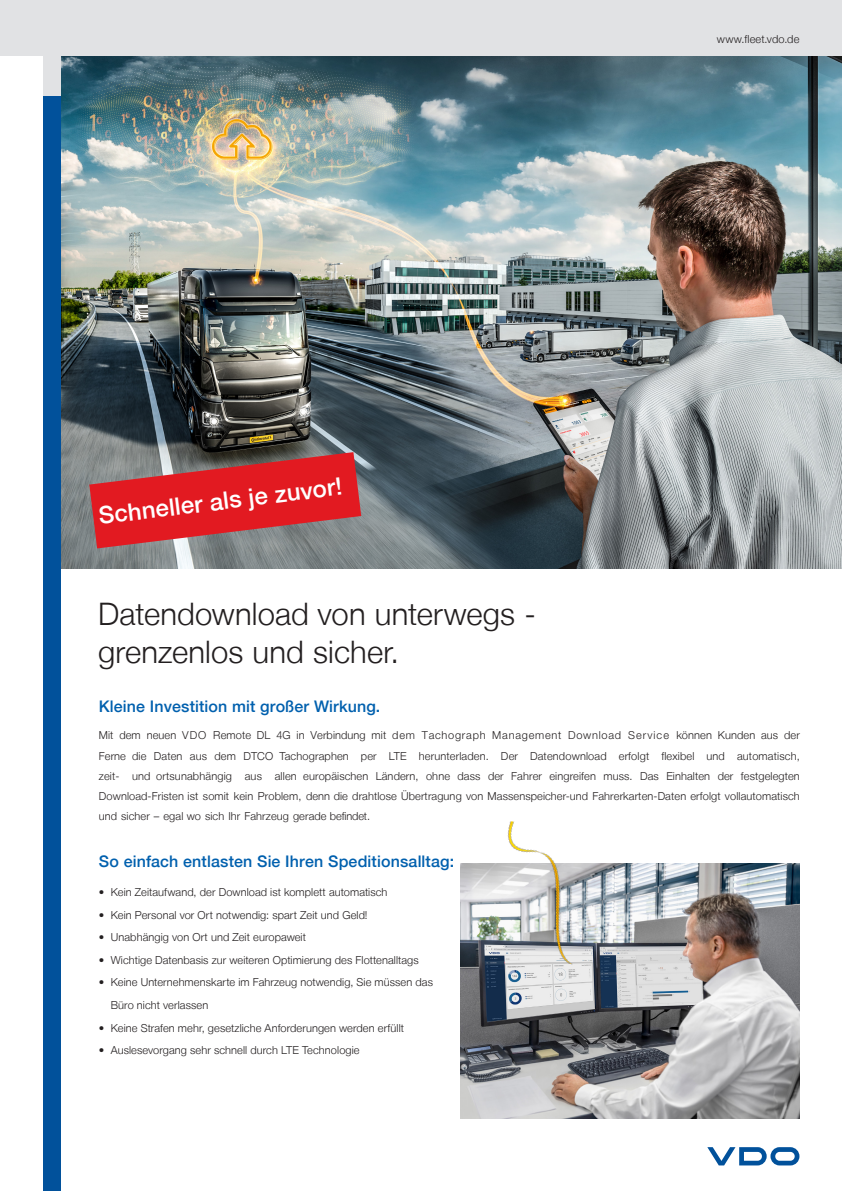
<style>
.page{position:relative;width:842px;height:1191px;background:#fff}
.page>*{position:absolute;margin:0;border:0;box-sizing:border-box;transform-origin:0 0}
.Headline{font:300 31px/38.4px "Helvetica Neue LT";letter-spacing:.005em;color:#231f20}
.Headline-2{font:500 24px "Helvetica Neue LT";color:#fff}
.Subhead{font:500 16px "Helvetica Neue LT";letter-spacing:.01em;color:#0160ae}
.Headline-3{font:500 16px "Helvetica Neue LT";letter-spacing:.01em;color:#0160ae}
.Headline-4{font:300 11px/20.2px "Helvetica Neue LT";letter-spacing:.01em;color:#231f20}
.Adresse{font:300 11px "Helvetica Neue LT";letter-spacing:.015em;color:#231f20}
.s1{font-family:"Helvetica Neue LT Std"}
</style>
<div class="page">
<svg style="left:707px;top:1147px;width:92px;height:18px"></svg>
<img style="left:60px;top:57px;width:782px;height:511px">
<svg style="left:89px;top:452px;width:272px;height:96px"></svg>
<img style="left:461px;top:864px;width:338px;height:254px">
<img style="left:460px;top:821px;width:143px;height:149px">
<div style="left:43px;top:30px;width:17px;height:67px;background:#e1e2e4"></div>
<div style="left:43px;top:96px;width:17px;height:1095px;background:#01519b"></div>
<div style="left:0;top:0;width:842px;height:56px;background:#e1e2e4"></div>
<p class="Headline-2" style="left:97px;top:501px;width:247px;rotate:-7deg">Schneller als je zuvor!</p>
<p class="Adresse" style="left:717px;top:32px;width:84px">www.fleet.vdo.de</p>
<p class="Headline" style="left:98px;top:594px;width:439px">Datendownload von unterwegs - grenzenlos und sicher.</p>
<p class="Headline-3" style="left:99px;top:697px;width:283px">Kleine Investition mit großer Wirkung.</p>
<p class="Headline-4" style="left:99px;top:724px;width:702px;line-height:21.2px">Mit dem neuen <span class="s1">VDO</span> Remote DL 4G in Verbindung mit <span class="s1">dem Tachograph Management Download Service</span> können Kunden aus der<br>Ferne die Daten aus dem DTCO Tachographen per LTE herunterladen. Der Datendownload erfolgt flexibel und automatisch,</p>
<p class="Headline-4" style="left:99px;top:766px;width:702px;text-align:justify">zeit- und ortsunabhängig aus allen europäischen Ländern, ohne dass der Fahrer eingreifen muss. Das Einhalten der festgelegten Download-Fristen ist somit kein Problem, denn die drahtlose Übertragung von Massenspeicher-und Fahrerkarten-Daten erfolgt vollautomatisch und sicher – egal wo sich Ihr Fahrzeug gerade befindet.</p>
<p class="Subhead" style="left:99px;top:852px;width:357px">So einfach entlasten Sie Ihren Speditionsalltag:</p>
<p class="Headline-4" style="left:99px;top:881px;width:290px">• Kein Zeitaufwand, der Download ist komplett automatisch</p>
<p class="Headline-4" style="left:99px;top:904px;width:270px">• Kein Personal vor Ort notwendig: spart Zeit und Geld!</p>
<p class="Headline-4" style="left:99px;top:927px;width:209px">• Unabhängig von Ort und Zeit europaweit</p>
<p class="Headline-4" style="left:99px;top:949px;width:321px">• Wichtige Datenbasis zur weiteren Optimierung des Flottenalltags</p>
<p class="Headline-4" style="left:111px;top:971px;width:324px;line-height:22.6px;text-indent:-12px">• Keine Unternehmenskarte im Fahrzeug notwendig, Sie müssen das<br>Büro nicht verlassen</p>
<p class="Headline-4" style="left:99px;top:1017px;width:307px">• Keine Strafen mehr, gesetzliche Anforderungen werden erfüllt</p>
<p class="Headline-4" style="left:99px;top:1040px;width:262px">• Auslesevorgang sehr schnell durch LTE Technologie</p>
</div>
